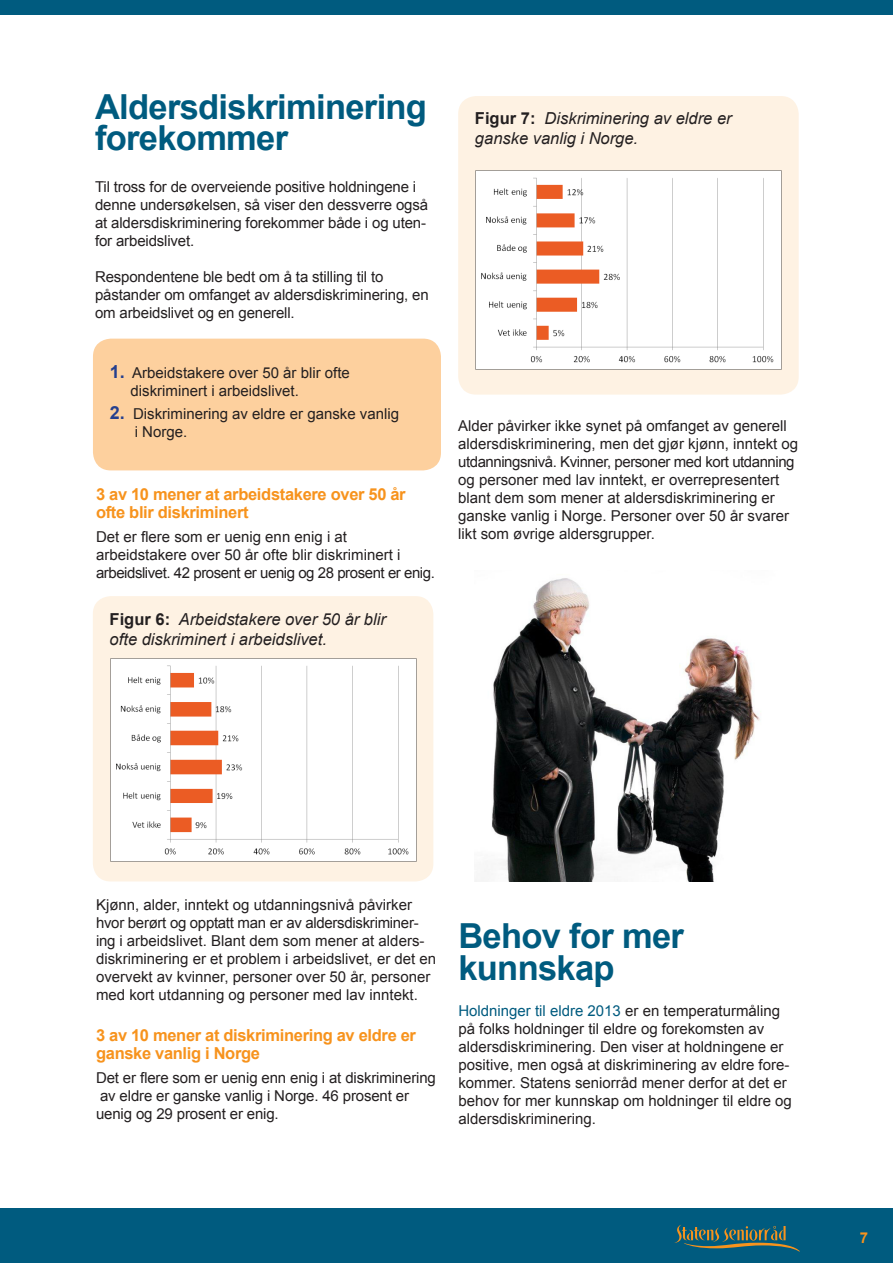
<style>
.page{position:relative;width:893px;height:1263px;background:#fff}
.page>*{position:absolute;margin:0;border:0;box-sizing:border-box;transform-origin:0 0}
.t1{font:700 34.5px/31.5px "Arial";letter-spacing:-.02em;color:#005b7f}
.t2{font:italic 16.5px/19.8px "Arial";color:#231f20}
.t3{font:700 16.5px/18px "Arial";letter-spacing:-.02em;color:#f7931d}
.t4{font:15px/18px "Arial";color:#231f20}
.t5{font:15px "Arial";letter-spacing:-.03em;color:#231f20}
.t6{font:700 15px "Arial";color:#f7931d}
.s1{font-weight:700;font-size:18px;color:#253f8e}
.s2{font-weight:700;font-style:normal}
.s3{color:#005b7f}
</style>
<div class="page">
<div style="left:0;top:0;width:893px;height:14px;background:#005b7f"></div>
<div style="left:93px;top:596px;width:340px;height:285px;background:#fef2e3;border-radius:18px"></div>
<div style="left:458px;top:96px;width:341px;height:299px;background:#fef2e3;border-radius:18px"></div>
<div style="left:93px;top:339px;width:348px;height:131px;background:#fdd09e;border-radius:18px"></div>
<img style="left:110px;top:659px;width:306px;height:203px">
<img style="left:475px;top:578px;width:285px;height:303px">
<img style="left:476px;top:171px;width:306px;height:198px">
<div style="left:0;top:1209px;width:893px;height:54px;background:#005b7f"></div>
<svg style="left:675px;top:1225px;width:125px;height:26px"></svg>
<p class="t1" style="left:95px;top:92px;width:333px">Aldersdiskriminering forekommer</p>
<p class="t4" style="left:95px;top:178px;width:335px">Til tross for de overveiende positive holdningene i denne undersøkelsen, så viser den dessverre også at aldersdiskriminering forekommer både i og uten&shy;for arbeidslivet.</p>
<p class="t4" style="left:95px;top:268px;width:290px">Respondentene ble bedt om å ta stilling til to</p>
<p class="t4" style="left:95px;top:286px;width:335px">påstander om omfanget av aldersdiskriminering, en om arbeidslivet og en generell.</p>
<p class="t4" style="left:110px;top:364px;width:242px"><span class="s1">1.</span> Arbeidstakere over 50 år blir ofte</p>
<p class="t4" style="left:131px;top:382px;width:170px">diskriminert i arbeidslivet.</p>
<p class="t4" style="left:110px;top:404px;width:291px"><span class="s1">2.</span> Diskriminering av eldre er ganske vanlig</p>
<p class="t4" style="left:135px;top:422px;width:54px">i Norge.</p>
<p class="t3" style="left:96px;top:485px;width:311px">3 av 10 mener at arbeidstakere over 50 år ofte blir diskriminert</p>
<p class="t4" style="left:96px;top:527px;width:252px">Det er flere som er uenig enn enig i at</p>
<p class="t4" style="left:96px;top:545px;width:306px">arbeidstakere over 50 år ofte blir diskriminert i</p>
<p class="t5" style="left:96px;top:562px;width:340px">arbeidslivet. 42 prosent er uenig og 28 prosent er enig.</p>
<p class="t2" style="left:110px;top:609px;width:278px"><span class="s2">Figur 6:</span> Arbeidstakere over 50 år blir ofte diskriminert i arbeidslivet.</p>
<p class="t2" style="left:475px;top:109px;width:258px"><span class="s2">Figur 7:</span> Diskriminering av eldre er</p>
<p class="t2" style="left:475px;top:128px;width:165px">ganske vanlig i Norge.</p>
<p class="t4" style="left:458px;top:417px;width:342px">Alder påvirker ikke synet på omfanget av generell aldersdiskriminering, men det gjør kjønn, inntekt og utdanningsnivå. Kvinner, personer med kort utdanning og personer med lav inntekt, er overrepresentert blant dem som mener at aldersdiskriminering er ganske vanlig i Norge. Personer over 50 år svarer likt som øvrige aldersgrupper.</p>
<p class="t4" style="left:96px;top:895px;width:342px">Kjønn, alder, inntekt og utdanningsnivå påvirker hvor berørt og opptatt man er av aldersdiskriminer&shy;ing i arbeidslivet. Blant dem som mener at alders&shy;diskriminering er et problem i arbeidslivet, er det en overvekt av kvinner, personer over 50 år, personer med kort utdanning og personer med lav inntekt.</p>
<p class="t3" style="left:96px;top:1027px;width:321px">3 av 10 mener at diskriminering av eldre er ganske vanlig i Norge</p>
<p class="t4" style="left:96px;top:1069px;width:341px">Det er flere som er uenig enn enig i at diskriminering av eldre er ganske vanlig i Norge. 46 prosent er uenig og 29 prosent er enig.</p>
<p class="t1" style="left:458px;top:921px;width:227px">Behov for mer kunnskap</p>
<p class="t4" style="left:458px;top:1002px;width:335px"><span class="s3">Holdninger til eldre 2013</span> er en temperaturmåling på folks holdninger til eldre og forekomsten av aldersdiskriminering. Den viser at holdningene er positive, men også at diskriminering av eldre fore&shy;kommer. Statens seniorråd mener derfor at det er behov for mer kunnskap om holdninger til eldre og aldersdiskriminering.</p>
<p class="t6" style="left:860px;top:1227px;width:10px">7</p>
</div>
